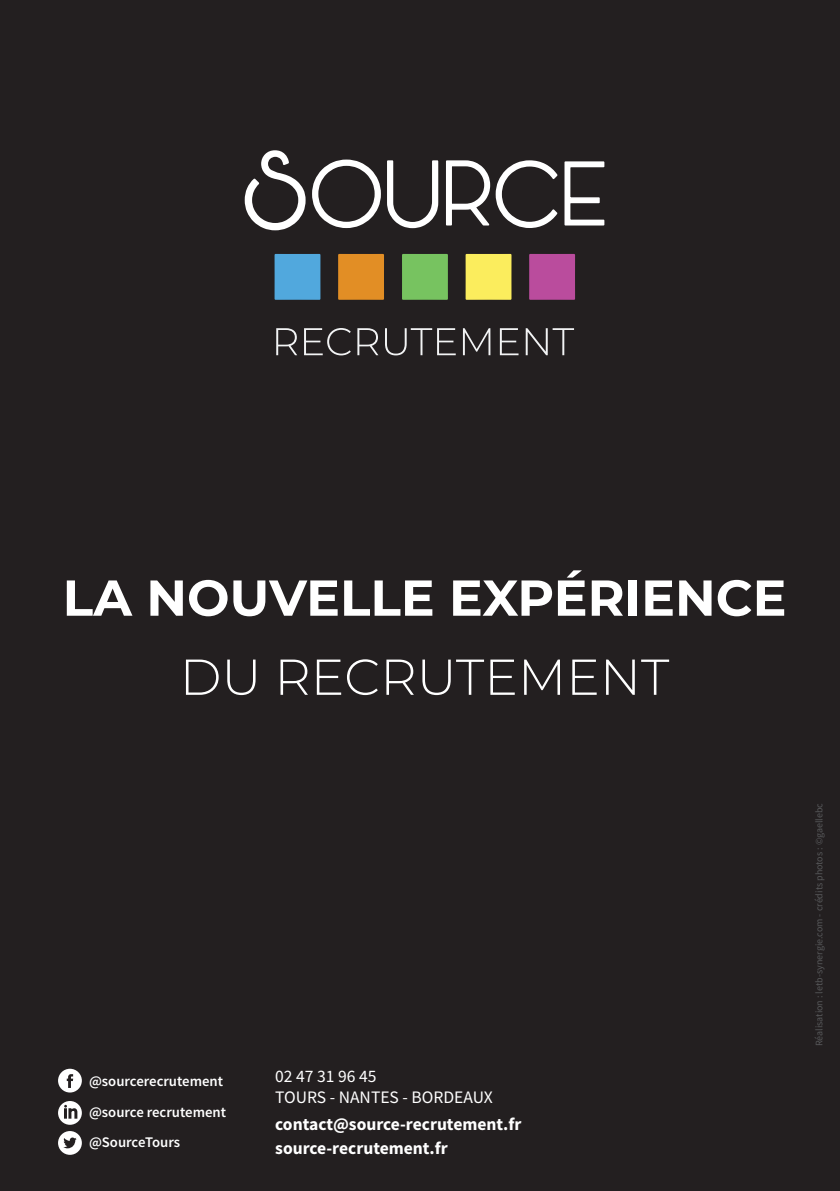
<style>
.page{position:relative;width:840px;height:1191px;background:#fff}
.page>*{position:absolute;margin:0;border:0;box-sizing:border-box;transform-origin:0 0}
.t1{font:700 50.4px "Montserrat";color:#fff}
.t2{font:300 50.4px "Montserrat";color:#fff}
.t3{font:700 17.6px/24.6px "Source Sans Pro";color:#fff}
.t4{font:17.6px/21px "Source Sans Pro";color:#fff}
.t5{font:600 14.8px/30.4px "Source Sans Pro";color:#fff}
.t6{font:10px "Source Sans Pro";color:#57585a}
</style>
<div class="page">
<div style="left:0;top:0;width:839px;height:1191px;background:#231f20"></div>
<svg style="left:446px;top:160px;width:159px;height:68px"></svg>
<div style="left:529px;top:254px;width:45px;height:46px;background:#ba4c9d"></div>
<div style="left:465px;top:254px;width:46px;height:46px;background:#fbed5d"></div>
<div style="left:402px;top:254px;width:45px;height:46px;background:#77c360"></div>
<div style="left:274px;top:254px;width:46px;height:46px;background:#51a8dd"></div>
<div style="left:338px;top:254px;width:46px;height:46px;background:#e28e25"></div>
<svg style="left:276px;top:328px;width:21px;height:27px"></svg>
<svg style="left:304px;top:328px;width:46px;height:27px"></svg>
<svg style="left:357px;top:328px;width:21px;height:27px"></svg>
<svg style="left:385px;top:328px;width:70px;height:27px"></svg>
<svg style="left:462px;top:328px;width:28px;height:27px"></svg>
<svg style="left:499px;top:328px;width:19px;height:27px"></svg>
<svg style="left:525px;top:328px;width:48px;height:27px"></svg>
<svg style="left:244px;top:150px;width:195px;height:81px"></svg>
<svg style="left:58px;top:1068px;width:24px;height:24px"></svg>
<svg style="left:58px;top:1101px;width:24px;height:23px"></svg>
<svg style="left:58px;top:1131px;width:24px;height:23px"></svg>
<h1 class="t1" style="left:63px;top:561px;width:725px">LA NOUVELLE EXPÉRIENCE</h1>
<h1 class="t2" style="left:180px;top:642px;width:491px">DU RECRUTEMENT</h1>
<h3 class="t5" style="left:89px;top:1065px;width:138px">@sourcerecrutement @source recrutement @SourceTours</h3>
<h2 class="t4" style="left:275px;top:1065px;width:219px">02 47 31 96 45<br>TOURS - NANTES - BORDEAUX</h2>
<h2 class="t3" style="left:275px;top:1111px;width:247px">contact@source-recrutement.fr source-recrutement.fr</h2>
<p class="t6" style="left:812px;top:1046px;width:245px;rotate:-90deg">Réalisation : letb-synergie.com - crédits photos : ©gaellebc</p>
</div>
